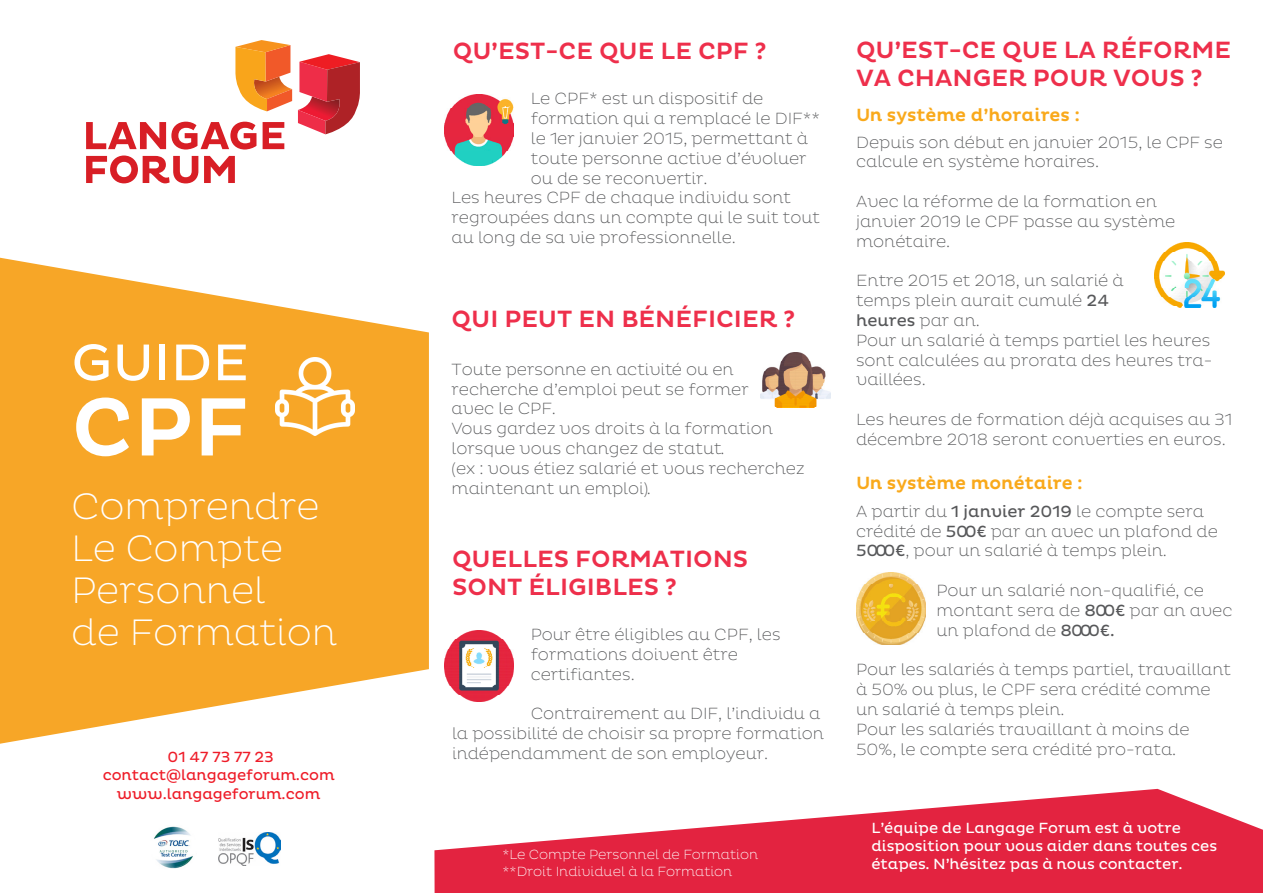
<style>
.page{position:relative;width:1263px;height:893px;background:#fff}
.page>*{position:absolute;margin:0;border:0;box-sizing:border-box;transform-origin:0 0}
.t1{font:500 84px "Pluto";color:#fff}
.t2{font:52.5px "Pluto";color:#fff}
.t3{font:300 37.5px "Pluto";color:#fff}
.t4{font:500 24px/28.8px "Pluto";color:#ee2f4b}
.t5{font:500 18px "Pluto";color:#f9a91b}
.t6{font:300 16.5px/19.8px "Pluto";color:#57585a}
.t7{font:15px/18px "Pluto";color:#fff}
.t8{font:15px "Pluto";color:#ee1c28}
.t9{font:300 13.5px "Pluto";color:#fff}
.s1{font-weight:400}
</style>
<div class="page">
<svg style="left:298px;top:54px;width:62px;height:80px"></svg>
<svg style="left:235px;top:40px;width:57px;height:71px"></svg>
<svg style="left:86px;top:122px;width:170px;height:28px"></svg>
<svg style="left:263px;top:122px;width:21px;height:27px"></svg>
<svg style="left:86px;top:156px;width:112px;height:27px"></svg>
<svg style="left:204px;top:156px;width:31px;height:27px"></svg>
<svg style="left:0;top:258px;width:429px;height:486px;fill:#f7a627"></svg>
<img style="left:275px;top:357px;width:79px;height:78px">
<img style="left:219px;top:832px;width:62px;height:33px">
<img style="left:154px;top:826px;width:39px;height:43px">
<img style="left:1154px;top:243px;width:70px;height:65px">
<img style="left:761px;top:353px;width:69px;height:55px">
<img style="left:444px;top:630px;width:69px;height:71px">
<img style="left:445px;top:95px;width:69px;height:70px">
<img style="left:856px;top:573px;width:69px;height:72px">
<svg style="left:434px;top:789px;width:829px;height:104px;fill:#e32340"></svg>
<p class="t2" style="left:71px;top:333px;width:179px">GUIDE</p>
<p class="t1" style="left:71px;top:379px;width:179px">CPF</p>
<p class="t3" style="left:71px;top:485px;width:250px">Comprendre</p>
<p class="t3" style="left:71px;top:527px;width:213px">Le Compte</p>
<p class="t3" style="left:71px;top:569px;width:196px">Personnel</p>
<p class="t3" style="left:71px;top:611px;width:267px">de Formation</p>
<p class="t8" style="left:168px;top:748px;width:108px">01 47 73 77 23</p>
<p class="t8" style="left:103px;top:766px;width:233px">contact@langageforum.com</p>
<p class="t8" style="left:117px;top:786px;width:205px">www.langageforum.com</p>
<p class="t4" style="left:453px;top:37px;width:315px">QU’EST-CE QUE LE CPF ?</p>
<p class="t6" style="left:531px;top:89px;width:234px">Le CPF* est un dispositif de</p>
<p class="t6" style="left:531px;top:109px;width:291px">formation qui a remplacé le DIF**</p>
<p class="t6" style="left:531px;top:128px;width:279px;text-align:justify">le 1er janvier 2015, permettant à toute personne active d’évoluer ou de se reconvertir.</p>
<p class="t6" style="left:452px;top:188px;width:341px">Les heures CPF de chaque individu sont</p>
<p class="t6" style="left:452px;top:208px;width:370px">regroupées dans un compte qui le suit tout au long de sa vie professionnelle.</p>
<p class="t4" style="left:452px;top:305px;width:345px">QUI PEUT EN BÉNÉFICIER ?</p>
<p class="t6" style="left:452px;top:359px;width:299px">Toute personne en activité ou en recherche d’emploi peut se former avec le CPF.</p>
<p class="t6" style="left:452px;top:419px;width:323px">Vous gardez vos droits à la formation lorsque vous changez de statut.</p>
<p class="t6" style="left:452px;top:458px;width:354px">(ex : vous étiez salarié et vous recherchez maintenant un emploi).</p>
<p class="t4" style="left:452px;top:545px;width:298px">QUELLES FORMATIONS<br>SONT ÉLIGIBLES ?</p>
<p class="t6" style="left:531px;top:625px;width:251px">Pour être éligibles au CPF, les</p>
<p class="t6" style="left:531px;top:644px;width:209px">formations doivent être</p>
<p class="t6" style="left:531px;top:664px;width:106px">certifiantes.</p>
<p class="t6" style="left:452px;top:704px;width:373px;text-indent:79px">Contrairement au DIF, l’individu a la possibilité de choisir sa propre formation indépendamment de son employeur.</p>
<p class="t9" style="left:503px;top:847px;width:257px">*Le Compte Personnel de Formation</p>
<p class="t9" style="left:503px;top:863px;width:231px">**Droit Individuel à la Formation</p>
<p class="t4" style="left:856px;top:36px;width:376px">QU’EST-CE QUE LA RÉFORME<br>VA CHANGER POUR VOUS ?</p>
<p class="t5" style="left:856px;top:104px;width:226px">Un système d’horaires :</p>
<p class="t6" style="left:856px;top:132px;width:368px">Depuis son début en janvier 2015, le CPF se calcule en système horaires.</p>
<p class="t6" style="left:856px;top:192px;width:302px">Avec la réforme de la formation en</p>
<p class="t6" style="left:856px;top:211px;width:321px">janvier 2019 le CPF passe au système</p>
<p class="t6" style="left:856px;top:231px;width:96px">monétaire.</p>
<p class="t6" style="left:856px;top:271px;width:269px">Entre 2015 et 2018, un salarié à temps plein aurait cumulé <span class="s1">24 heures</span> par an.</p>
<p class="t6" style="left:856px;top:330px;width:358px">Pour un salarié à temps partiel les heures sont calculées au prorata des heures tra&shy;vaillées.</p>
<p class="t6" style="left:856px;top:409px;width:378px">Les heures de formation déjà acquises au 31 décembre 2018 seront converties en euros.</p>
<p class="t5" style="left:856px;top:472px;width:228px">Un système monétaire :</p>
<p class="t6" style="left:856px;top:501px;width:363px">A partir du <span class="s1">1 janvier 2019</span> le compte sera crédité de <span class="s1">500€</span> par an avec un plafond de<br><span class="s1">5000€</span>, pour un salarié à temps plein.</p>
<p class="t6" style="left:936px;top:581px;width:298px">Pour un salarié non-qualifié, ce montant sera de <span class="s1">800€</span> par an avec un plafond de <span class="s1">8000€.</span></p>
<p class="t6" style="left:856px;top:660px;width:377px">Pour les salariés à temps partiel, travaillant à 50% ou plus, le CPF sera crédité comme un salarié à temps plein.</p>
<p class="t6" style="left:856px;top:719px;width:335px">Pour les salariés travaillant à moins de<br>50%, le compte sera crédité pro-rata.</p>
<p class="t7" style="left:871px;top:819px;width:311px">L’équipe de Langage Forum est à votre</p>
<p class="t7" style="left:871px;top:837px;width:347px">disposition pour vous aider dans toutes ces étapes. N’hésitez pas à nous contacter.</p>
</div>
